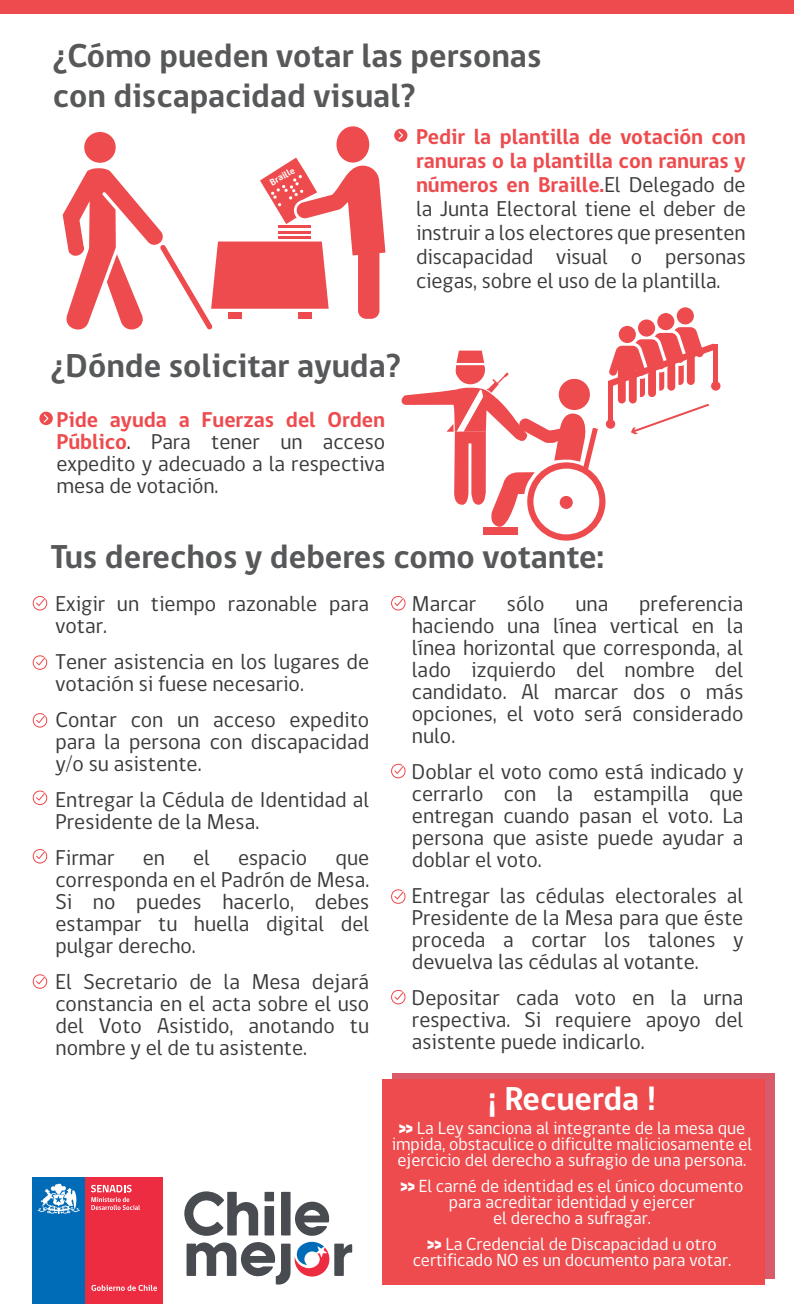
<style>
.page{position:relative;width:794px;height:1304px;background:#fff}
.page>*{position:absolute;margin:0;border:0;box-sizing:border-box;transform-origin:0 0}
.t1{font:700 34px/40px "gob CL";color:#57585a}
.t2{font:700 34px "gob CL";color:#fff}
.t3{font:22px/22px "gob CL";color:#3a3a3c;text-align:justify}
.t4{font:18px/16px "gob CL";letter-spacing:-.005em;color:#fff;text-align:center}
.t5{font:700 9.6px "gob CL";color:#fff}
.s1{font-weight:700;color:#ed4b4e}
.s2{color:#231f20}
.s3{font-weight:800}
</style>
<div class="page">
<div style="left:394px;top:129px;width:13px;height:13px;background:#ed4b4e;border-radius:50%"></div>
<svg style="left:398px;top:131px;width:5px;height:8px"></svg>
<div style="left:0;top:0;width:794px;height:14px;background:#ed4b4e"></div>
<svg style="left:32px;top:596px;width:16px;height:15px"></svg>
<svg style="left:391px;top:596px;width:15px;height:15px"></svg>
<svg style="left:391px;top:763px;width:15px;height:15px"></svg>
<svg style="left:391px;top:989px;width:15px;height:15px"></svg>
<svg style="left:391px;top:889px;width:15px;height:15px"></svg>
<svg style="left:32px;top:655px;width:16px;height:15px"></svg>
<svg style="left:32px;top:713px;width:16px;height:15px"></svg>
<svg style="left:32px;top:790px;width:16px;height:15px"></svg>
<svg style="left:32px;top:849px;width:16px;height:15px"></svg>
<svg style="left:32px;top:974px;width:16px;height:15px"></svg>
<div style="left:392px;top:1073px;width:382px;height:206px;background:#d95a68"></div>
<div style="left:382px;top:1079px;width:382px;height:206px;background:#ed4b4e"></div>
<div style="left:32px;top:1178px;width:53px;height:126px;background:#006cb7"></div>
<svg style="left:38px;top:1183px;width:42px;height:31px"></svg>
<div style="left:85px;top:1178px;width:78px;height:126px;background:#ed2c41"></div>
<svg style="left:91px;top:1285px;width:66px;height:6px"></svg>
<svg style="left:184px;top:1191px;width:168px;height:94px"></svg>
<svg style="left:91px;top:1185px;width:49px;height:25px"></svg>
<div style="left:39px;top:412px;width:14px;height:13px;background:#ed4b4e;border-radius:50%"></div>
<svg style="left:44px;top:414px;width:4px;height:8px"></svg>
<div style="left:84px;top:132px;width:32px;height:31px;background:#ed4b4e;border-radius:50%"></div>
<div style="left:336px;top:126px;width:33px;height:37px;background:#ed4b4e;border-radius:50%"></div>
<svg style="left:63px;top:158px;width:322px;height:172px"></svg>
<div style="left:711px;top:381px;width:9px;height:10px;background:#ed4b4e;border-radius:50%"></div>
<div style="left:713px;top:344px;width:5px;height:43px;background:#ed4b4e"></div>
<svg style="left:401px;top:307px;width:314px;height:234px"></svg>
<h1 class="t1" style="left:53px;top:37px;width:490px">¿Cómo pueden votar las personas con discapacidad visual?</h1>
<p class="t5" style="left:267px;top:177px;width:29px;rotate:-29deg">Braille</p>
<p class="t3" style="left:416px;top:125px;width:331px;line-height:24px"><span class="s1">Pedir la plantilla de votación con ranuras o la plantilla con ranuras y números en Braille.</span>El Delegado de la Junta Electoral tiene el deber de instruir a los electores que presenten discapacidad visual o personas ciegas, sobre el uso de la plantilla.</p>
<h1 class="t1" style="left:51px;top:347px;width:352px">¿Dónde solicitar ayuda?</h1>
<p class="t3" style="left:57px;top:409px;width:330px"><span class="s1">Pide ayuda a Fuerzas del Orden Público</span><span class="s2">.</span> Para tener un acceso expedito y adecuado a la respectiva mesa de votación.</p>
<h1 class="t1" style="left:51px;top:537px;width:555px">Tus derechos y deberes como votante:</h1>
<p class="t3" style="left:55px;top:593px;width:315px">Exigir un tiempo razonable para votar.</p>
<p class="t3" style="left:55px;top:651px;width:315px">Tener asistencia en los lugares de votación si fuese necesario.</p>
<p class="t3" style="left:55px;top:709px;width:315px">Contar con un acceso expedito para la persona con discapacidad y/o su asistente.</p>
<p class="t3" style="left:55px;top:789px;width:315px">Entregar la Cédula de Identidad al<br>Presidente de la Mesa.</p>
<p class="t3" style="left:55px;top:847px;width:61px">Firmar</p>
<p class="t3" style="left:143px;top:847px;width:24px">en</p>
<p class="t3" style="left:193px;top:847px;width:18px">el</p>
<p class="t3" style="left:238px;top:847px;width:71px">espacio</p>
<p class="t3" style="left:412px;top:593px;width:333px;text-indent:227px">preferencia haciendo una línea vertical en la línea horizontal que corresponda, al lado izquierdo del nombre del candidato. Al marcar dos o más opciones, el voto será considerado nulo.</p>
<p class="t3" style="left:412px;top:761px;width:333px">Doblar el voto como está indicado y cerrarlo con la estampilla que entregan cuando pasan el voto. La persona que asiste puede ayudar a doblar el voto.</p>
<p class="t3" style="left:412px;top:885px;width:333px">Entregar las cédulas electorales al Presidente de la Mesa para que éste proceda a cortar los talones y devuelva las cédulas al votante.</p>
<p class="t3" style="left:412px;top:987px;width:333px">Depositar cada voto en la urna respectiva. Si requiere apoyo del asistente puede indicarlo.</p>
<h1 class="t2" style="left:487px;top:1076px;width:171px">¡ Recuerda !</h1>
<p class="t4" style="left:392px;top:1121px;width:362px"><span class="s3">&gt;&gt;</span> La Ley sanciona al integrante de la mesa que impida, obstaculice o dificulte maliciosamente el ejercicio del derecho a sufragio de una persona.</p>
<p class="t4" style="left:400px;top:1179px;width:344px"><span class="s3">&gt;&gt;</span> El carné de identidad es el único documento para acreditar identidad y ejercer<br>el derecho a sufragar.</p>
<p class="t4" style="left:413px;top:1237px;width:320px"><span class="s3">&gt;&gt;</span> La Credencial de Discapacidad u otro certificado NO es un documento para votar.</p>
<p class="t3" style="left:412px;top:593px;width:66px">Marcar</p>
<p class="t3" style="left:507px;top:593px;width:39px">sólo</p>
<p class="t3" style="left:575px;top:593px;width:34px">una</p>
<p class="t3" style="left:55px;top:847px;width:315px;text-indent:280px">que corresponda en el Padrón de Mesa.<br>Si no puedes hacerlo, debes estampar tu huella digital del pulgar derecho.</p>
<p class="t3" style="left:55px;top:971px;width:315px">El Secretario de la Mesa dejará constancia en el acta sobre el uso del Voto Asistido, anotando tu nombre y el de tu asistente.</p>
</div>
